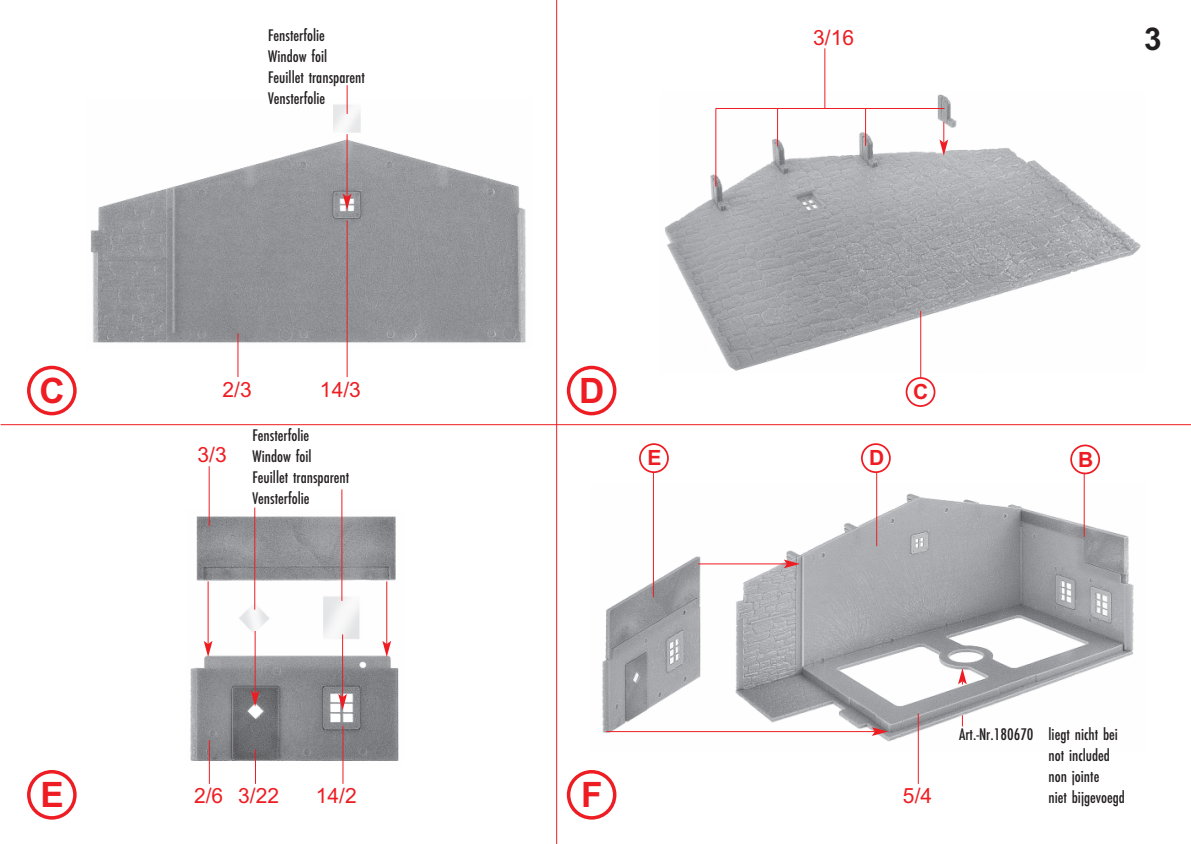
<style>
.page{position:relative;width:1191px;height:844px;background:#fff}
.page>*{position:absolute;margin:0;border:0;box-sizing:border-box;transform-origin:0 0}
.t1{font:700 35px "Arial";color:#ee1d23}
.t2{font:700 31.5px "Arial";color:#231f20}
.t3{font:21px "Arial";color:#ee1d23}
.t4{font:700 21px "Arial";color:#ee1d23}
.t5{font:17.5px/21px "Futura EF Medium Con";color:#231f20}
</style>
<div class="page">
<img style="left:91px;top:99px;width:435px;height:249px">
<img style="left:665px;top:91px;width:476px;height:282px">
<img style="left:190px;top:509px;width:209px;height:256px">
<img style="left:602px;top:484px;width:532px;height:266px">
<svg style="left:27px;top:365px;width:50px;height:50px"></svg>
<svg style="left:567px;top:365px;width:49px;height:50px"></svg>
<svg style="left:27px;top:770px;width:50px;height:49px"></svg>
<svg style="left:567px;top:770px;width:49px;height:49px"></svg>
<svg style="left:1070px;top:444px;width:30px;height:30px"></svg>
<svg style="left:905px;top:377px;width:30px;height:30px"></svg>
<svg style="left:861px;top:443px;width:29px;height:30px"></svg>
<svg style="left:639px;top:443px;width:30px;height:30px"></svg>
<hr style="left:556px;top:0;width:1px;height:843px;background:#ee1d23">
<hr style="left:1px;top:424px;width:1190px;height:1px;background:#ee1d23">
<hr style="left:824px;top:48px;width:1px;height:60px;background:#ee1d23">
<hr style="left:209px;top:466px;width:1px;height:60px;background:#ee1d23">
<hr style="left:653px;top:472px;width:1px;height:125px;background:#ee1d23">
<hr style="left:876px;top:472px;width:1px;height:74px;background:#ee1d23">
<hr style="left:1083px;top:472px;width:1px;height:64px;background:#ee1d23">
<hr style="left:716px;top:108px;width:228px;height:1px;background:#ee1d23">
<hr style="left:715px;top:108px;width:1px;height:78px;background:#ee1d23">
<hr style="left:777px;top:108px;width:1px;height:38px;background:#ee1d23">
<hr style="left:865px;top:108px;width:1px;height:38px;background:#ee1d23">
<hr style="left:920px;top:310px;width:1px;height:68px;background:#ee1d23">
<svg style="left:939px;top:122px;width:9px;height:34px"></svg>
<hr style="left:347px;top:134px;width:1px;height:63px;background:#ee1d23">
<svg style="left:343px;top:193px;width:8px;height:17px"></svg>
<hr style="left:208px;top:581px;width:1px;height:62px;background:#ee1d23">
<svg style="left:204px;top:640px;width:8px;height:17px"></svg>
<hr style="left:386px;top:581px;width:1px;height:62px;background:#ee1d23">
<svg style="left:382px;top:640px;width:9px;height:17px"></svg>
<hr style="left:606px;top:731px;width:269px;height:1px;background:#ee1d23">
<svg style="left:871px;top:727px;width:17px;height:8px"></svg>
<hr style="left:698px;top:563px;width:89px;height:1px;background:#ee1d23">
<svg style="left:784px;top:559px;width:16px;height:9px"></svg>
<hr style="left:255px;top:630px;width:1px;height:63px;background:#ee1d23">
<svg style="left:251px;top:690px;width:8px;height:16px"></svg>
<svg style="left:958px;top:668px;width:8px;height:16px"></svg>
<hr style="left:347px;top:220px;width:1px;height:157px;background:#ee1d23">
<svg style="left:347px;top:85px;width:1px;height:29px"></svg>
<hr style="left:237px;top:333px;width:1px;height:44px;background:#ee1d23">
<hr style="left:255px;top:749px;width:1px;height:34px;background:#ee1d23">
<hr style="left:342px;top:634px;width:1px;height:62px;background:#ee1d23">
<svg style="left:338px;top:693px;width:9px;height:17px"></svg>
<hr style="left:342px;top:725px;width:1px;height:58px;background:#ee1d23">
<hr style="left:209px;top:739px;width:1px;height:44px;background:#ee1d23">
<hr style="left:918px;top:713px;width:1px;height:70px;background:#ee1d23">
<hr style="left:254px;top:507px;width:1px;height:102px;background:#ee1d23">
<hr style="left:341px;top:489px;width:1px;height:111px;background:#ee1d23">
<p class="t5" style="left:268px;top:26px;width:98px">Fensterfolie<br>Window foil<br>Feuillet transparent<br>Vensterfolie</p>
<p class="t3" style="left:813px;top:25px;width:42px">3/16</p>
<h2 class="t2" style="left:1144px;top:20px;width:19px">3</h2>
<h1 class="t1" style="left:40px;top:370px;width:27px">C</h1>
<h1 class="t1" style="left:579px;top:370px;width:27px">D</h1>
<p class="t3" style="left:223px;top:377px;width:31px">2/3</p>
<p class="t3" style="left:320px;top:377px;width:42px">14/3</p>
<p class="t3" style="left:197px;top:442px;width:31px">3/3</p>
<p class="t5" style="left:252px;top:425px;width:98px">Fensterfolie<br>Window foil<br>Feuillet transparent<br>Vensterfolie</p>
<p class="t4" style="left:647px;top:445px;width:16px">E</p>
<p class="t4" style="left:869px;top:445px;width:17px">D</p>
<p class="t4" style="left:913px;top:379px;width:17px">C</p>
<p class="t4" style="left:1078px;top:447px;width:17px">B</p>
<h1 class="t1" style="left:40px;top:774px;width:25px">E</h1>
<h1 class="t1" style="left:581px;top:774px;width:23px">F</h1>
<p class="t3" style="left:194px;top:783px;width:87px">2/6 3/22</p>
<p class="t3" style="left:316px;top:783px;width:42px">14/2</p>
<p class="t3" style="left:903px;top:783px;width:31px">5/4</p>
<p class="t5" style="left:1048px;top:724px;width:78px;text-indent:-89px">Art.-Nr.180670 liegt nicht bei not included non jointe<br>niet bijgevoegd</p>
</div>
